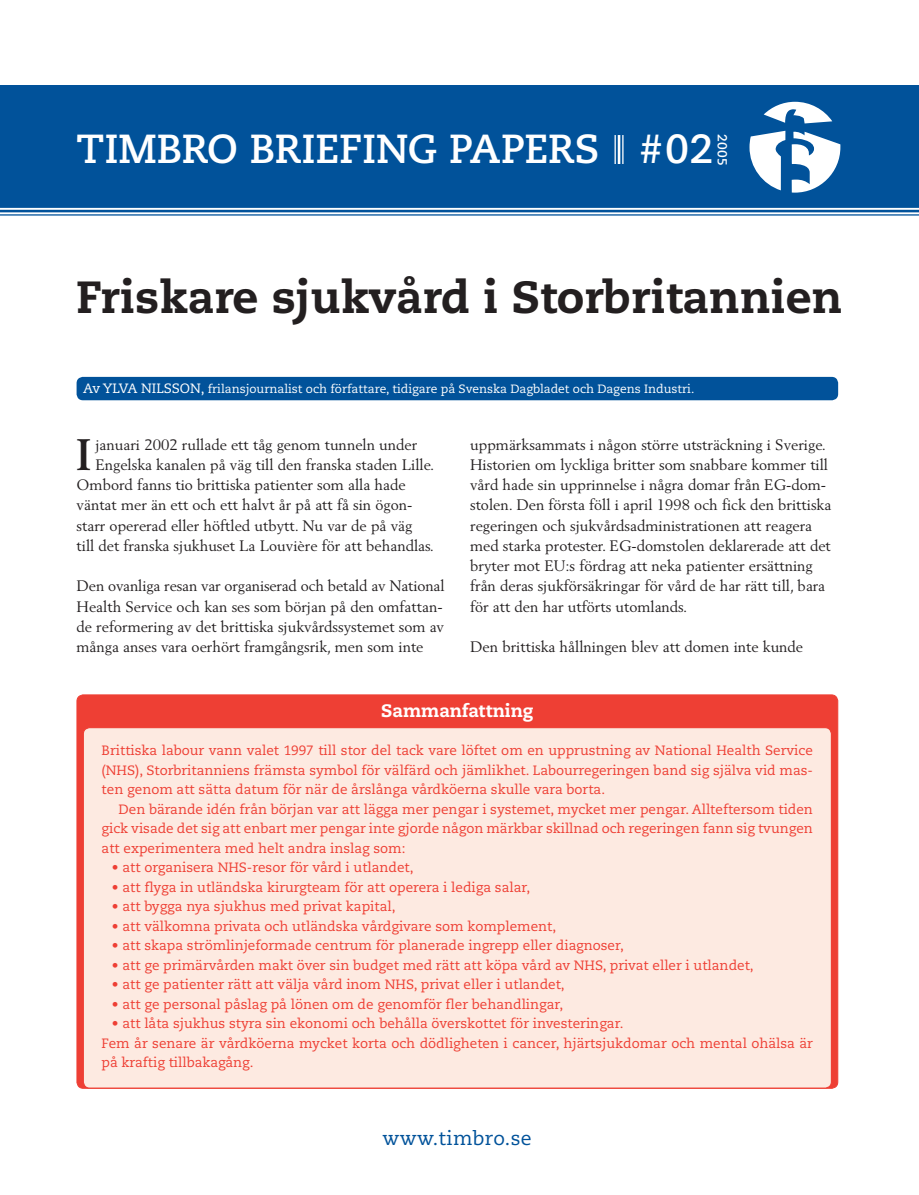
<style>
.page{position:relative;width:919px;height:1195px;background:#fff}
.page>*{position:absolute;margin:0;border:0;box-sizing:border-box;transform-origin:0 0}
.t1{font:800 45px "Caecilia";color:#231f20}
.t2{font:700 43.5px "Berling";color:#231f20}
.t3{font:700 40.5px "Caecilia";letter-spacing:-.005em;color:#fff}
.t4{font:19.5px "Caecilia";letter-spacing:.02em;color:#01529a}
.t5{font:800 18px "Caecilia";letter-spacing:-.01em;color:#fff}
.t6{font:15px/20.2px "Berling";color:#231f20}
.t7{font:13.5px/19.5px "Caecilia";color:#ee3f34;text-align:justify}
.t8{font:700 13.05px "Caecilia";color:#fff}
.t9{font:12px "Caecilia";color:#fff}
.s1{font-size:13.5px}
</style>
<div class="page">
<div style="left:76px;top:694px;width:762px;height:394px;background:#ee3f34"></div>
<div style="left:82px;top:726px;width:750px;height:362px;background:#fdeae1"></div>
<div style="left:77px;top:377px;width:761px;height:23px;background:#01529a"></div>
<svg style="left:0;top:209px;width:918px;height:4px;background:#b5cce1"></svg>
<hr style="left:0;top:207px;width:918px;height:1px;background:#01529a">
<hr style="left:0;top:210px;width:918px;height:2px;background:#01529a">
<hr style="left:0;top:214px;width:918px;height:2px;background:#01529a">
<div style="left:0;top:85px;width:918px;height:122px;background:#01529a"></div>
<svg style="left:791px;top:131px;width:49px;height:62px"></svg>
<svg style="left:763px;top:102px;width:69px;height:21px"></svg>
<svg style="left:749px;top:131px;width:36px;height:59px"></svg>
<svg style="left:615px;top:135px;width:6px;height:29px"></svg>
<svg style="left:622px;top:135px;width:1px;height:29px"></svg>
<hr style="left:617px;top:135px;width:3px;height:29px;background:#fff">
<svg style="left:614px;top:135px;width:1px;height:29px"></svg>
<h3 class="t3" style="left:77px;top:125px;width:638px">TIMBRO BRIEFING PAPERS #02</h3>
<p class="t8" style="left:730px;top:134px;width:33px;rotate:90deg">2005</p>
<h1 class="t1" style="left:76px;top:270px;width:767px">Friskare sjukvård i Storbritannien</h1>
<p class="t9" style="left:83px;top:382px;width:612px"><span class="s1">Av YLVA NILSSON,</span> frilansjournalist och författare, tidigare på Svenska Dagbladet och Dagens Industri.</p>
<h2 class="t2" style="left:77px;top:429px;width:16px">I</h2>
<p class="t6" style="left:95px;top:434px;width:323px">januari 2002 rullade ett tåg genom tunneln under</p>
<p class="t6" style="left:95px;top:454px;width:340px">Engelska kanalen på väg till den franska staden Lille.</p>
<p class="t6" style="left:77px;top:474px;width:330px">Ombord fanns tio brittiska patienter som alla hade</p>
<p class="t6" style="left:77px;top:495px;width:337px">väntat mer än ett och ett halvt år på att få sin ögon-</p>
<p class="t6" style="left:77px;top:515px;width:337px">starr opererad eller höftled utbytt. Nu var de på väg</p>
<p class="t6" style="left:77px;top:535px;width:359px">till det franska sjukhuset La Louvière för att behandlas.</p>
<p class="t6" style="left:77px;top:576px;width:369px">Den ovanliga resan var organiserad och betald av National Health Service och kan ses som början på den omfattan&shy;de reformering av det brittiska sjukvårdssystemet som av många anses vara oerhört framgångsrik, men som inte</p>
<p class="t6" style="left:470px;top:434px;width:362px">uppmärksammats i någon större utsträckning i Sverige.<br>Historien om lyckliga britter som snabbare kommer till vård hade sin upprinnelse i några domar från EG-dom&shy;stolen. Den första föll i april 1998 och fick den brittiska regeringen och sjukvårdsadministrationen att reagera med starka protester. EG-domstolen deklarerade att det bryter mot EU:s fördrag att neka patienter ersättning från deras sjukförsäkringar för vård de har rätt till, bara för att den har utförts utomlands.</p>
<p class="t6" style="left:470px;top:636px;width:334px">Den brittiska hållningen blev att domen inte kunde</p>
<h3 class="t5" style="left:381px;top:699px;width:153px">Sammanfattning</h3>
<p class="t7" style="left:102px;top:741px;width:713px">Brittiska labour vann valet 1997 till stor del tack vare löftet om en upprustning av National Health Service (NHS), Storbritanniens främsta symbol för välfärd och jämlikhet. Labourregeringen band sig själva vid mas&shy;ten genom att sätta datum för när de årslånga vårdköerna skulle vara borta.</p>
<p class="t7" style="left:102px;top:799px;width:712px;text-indent:17px">Den bärande idén från början var att lägga mer pengar i systemet, mycket mer pengar. Allteftersom tiden gick visade det sig att enbart mer pengar inte gjorde någon märkbar skillnad och regeringen fann sig tvungen att experimentera med helt andra inslag som:</p>
<p class="t7" style="left:112px;top:858px;width:303px">• att organisera NHS-resor för vård i utlandet,</p>
<p class="t7" style="left:112px;top:877px;width:420px">• att flyga in utländska kirurgteam för att operera i lediga salar,</p>
<p class="t7" style="left:112px;top:897px;width:285px">• att bygga nya sjukhus med privat kapital,</p>
<p class="t7" style="left:112px;top:916px;width:446px">• att välkomna privata och utländska vårdgivare som komplement,</p>
<p class="t7" style="left:112px;top:936px;width:513px">• att skapa strömlinjeformade centrum för planerade ingrepp eller diagnoser,</p>
<p class="t7" style="left:112px;top:955px;width:643px">• att ge primärvården makt över sin budget med rätt att köpa vård av NHS, privat eller i utlandet,</p>
<p class="t7" style="left:112px;top:975px;width:454px">• att ge patienter rätt att välja vård inom NHS, privat eller i utlandet,</p>
<p class="t7" style="left:112px;top:994px;width:453px">• att ge personal påslag på lönen om de genomför fler behandlingar,</p>
<p class="t7" style="left:102px;top:1014px;width:712px;text-align:left;text-indent:10px">• att låta sjukhus styra sin ekonomi och behålla överskottet för investeringar.<br>Fem år senare är vårdköerna mycket korta och dödligheten i cancer, hjärtsjukdomar och mental ohälsa är på kraftig tillbakagång.</p>
<h3 class="t4" style="left:382px;top:1127px;width:151px">www.timbro.se</h3>
</div>
